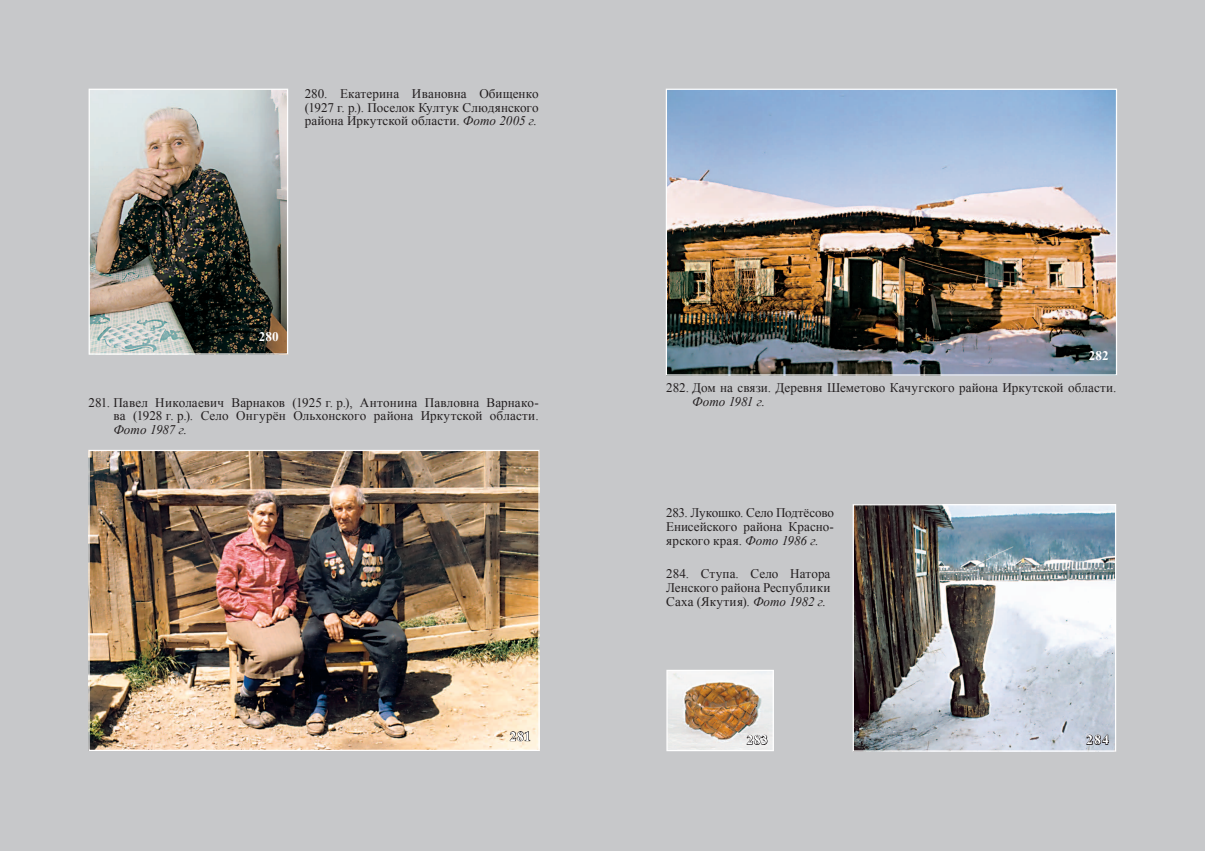
<style>
.page{position:relative;width:1205px;height:851px;background:#fff}
.page>*{position:absolute;margin:0;border:0;box-sizing:border-box;transform-origin:0 0}
.t1{font:13.12px/13.8px "Times New Roman";letter-spacing:.005em;color:#231f20;text-align:justify}
.t2{font:italic 13.12px "Times New Roman";color:#231f20}
.t3{font:700 13.12px "Times New Roman";letter-spacing:.04em;color:#fff}
.s1{font-style:italic}
</style>
<div class="page">
<div style="left:0;top:0;width:602px;height:850px;background:#c7c8ca"></div>
<div style="left:602px;top:0;width:603px;height:850px;background:#c7c8ca"></div>
<img style="left:854px;top:506px;width:260px;height:243px">
<div style="left:852px;top:504px;width:264px;height:247px;border:1px solid #fff"></div>
<img style="left:668px;top:671px;width:104px;height:78px">
<div style="left:666px;top:669px;width:108px;height:82px;border:1px solid #fff"></div>
<img style="left:668px;top:91px;width:447px;height:282px">
<div style="left:666px;top:89px;width:451px;height:286px;border:1px solid #fff"></div>
<img style="left:90px;top:452px;width:448px;height:296px">
<div style="left:88px;top:450px;width:452px;height:300px;border:1px solid #fff"></div>
<img style="left:91px;top:91px;width:195px;height:261px">
<div style="left:89px;top:89px;width:199px;height:265px;border:1px solid #fff"></div>
<svg style="left:510px;top:730px;width:20px;height:11px"></svg>
<svg style="left:746px;top:734px;width:22px;height:11px"></svg>
<svg style="left:1085px;top:733px;width:24px;height:12px"></svg>
<p class="t1" style="left:305px;top:86px;width:235px">280. Екатерина Ивановна Обищенко (1927 г. р.). Поселок Култук Слюдянского района Иркутской области. <span class="s1">Фото 2005 г.</span></p>
<p class="t3" style="left:259px;top:328px;width:22px">280</p>
<p class="t1" style="left:89px;top:395px;width:452px;text-align:right">281. Павел Николаевич Варнаков (1925 г. р.), Антонина Павловна Варнако&shy;ва (1928 г. р.). Село Онгурён Ольхонского района Иркутской области.</p>
<p class="t2" style="left:113px;top:420px;width:75px">Фото 1987 г.</p>
<p class="t3" style="left:510px;top:727px;width:22px">281</p>
<p class="t3" style="left:1089px;top:346px;width:21px">282</p>
<p class="t1" style="left:666px;top:380px;width:451px">282. Дом на связи. Деревня Шеметово Качугского района Иркутской области.</p>
<p class="t2" style="left:692px;top:392px;width:74px">Фото 1981 г.</p>
<p class="t1" style="left:666px;top:505px;width:169px">283. Лукошко. Село Подтёсово Енисейского района Красно&shy;ярского края. <span class="s1">Фото 1986 г.</span></p>
<p class="t1" style="left:666px;top:567px;width:166px">284. Ступа. Село Натора Ленского района Республики Саха (Якутия). <span class="s1">Фото 1982 г.</span></p>
<p class="t3" style="left:747px;top:730px;width:23px">283</p>
<p class="t3" style="left:1086px;top:730px;width:24px">284</p>
</div>
